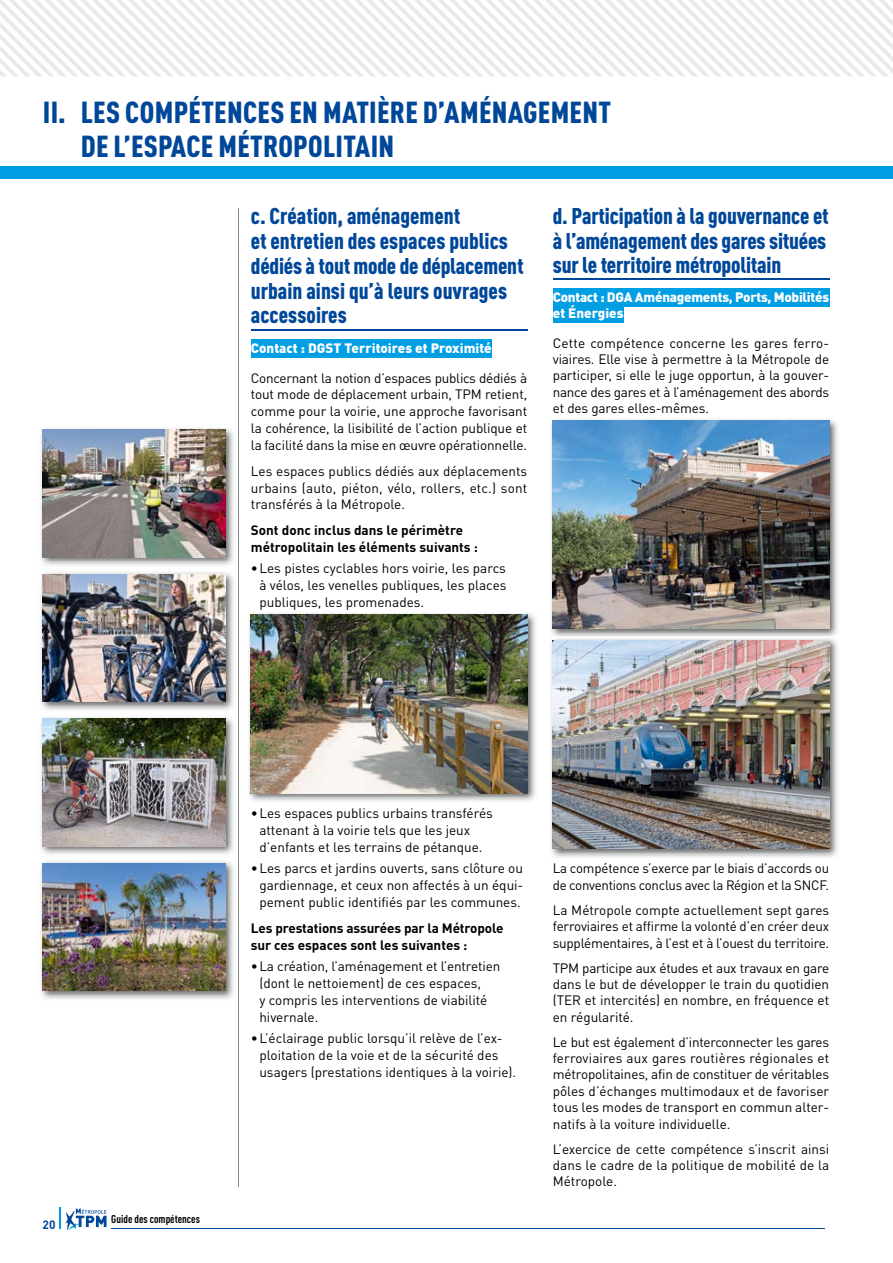
<style>
.page{position:relative;width:893px;height:1263px;background:#fff}
.page>*{position:absolute;margin:0;border:0;box-sizing:border-box;transform-origin:0 0}
.t1{font:900 condensed 30px/34.5px "DIN Pro";letter-spacing:.01em;color:#004799}
.t2{font:900 condensed 22.5px/24.8px "DIN Pro";letter-spacing:-.005em;color:#004799}
.t3{font:13.5px/17px "DIN Pro";color:#000;text-align:justify}
.t4{font:700 13.5px/17px "DIN Pro";color:#000}
.t5{font:13.5px/16.4px "DIN Pro";letter-spacing:-.02em;color:#000}
.t6{font:900 13.5px/16.4px "DIN Pro";letter-spacing:-.02em;color:#fff}
.t7{font:900 13.5px "DIN Pro";color:#fff}
.t8{font:700 12px "DIN Pro";color:#004799}
.t9{font:700 condensed 11.25px "DIN Pro";color:#000}
</style>
<div class="page">
<svg style="left:66px;top:1208px;width:41px;height:22px"></svg>
<hr style="left:112px;top:1228px;width:713px;height:1px;background:#004799">
<svg style="left:59px;top:1208px;width:1px;height:21px"></svg>
<svg style="left:0;top:0;width:893px;height:77px"></svg>
<div style="left:0;top:166px;width:893px;height:13px;background:#009ee3"></div>
<hr style="left:238px;top:208px;width:1px;height:978px;background:#878786">
<hr style="left:251px;top:329px;width:276px;height:1px;background:#004799">
<div style="left:251px;top:339px;width:241px;height:18px;background:#009ee3"></div>
<img style="left:249px;top:613px;width:287px;height:188px">
<img style="left:251px;top:614px;width:276px;height:179px">
<hr style="left:553px;top:278px;width:276px;height:2px;background:#004799">
<div style="left:553px;top:288px;width:276px;height:18px;background:#009ee3"></div>
<div style="left:553px;top:305px;width:71px;height:18px;background:#009ee3"></div>
<img style="left:551px;top:419px;width:287px;height:217px">
<img style="left:553px;top:420px;width:276px;height:209px">
<img style="left:551px;top:639px;width:287px;height:218px">
<img style="left:553px;top:640px;width:276px;height:208px">
<img style="left:41px;top:572px;width:193px;height:138px">
<img style="left:43px;top:574px;width:182px;height:128px">
<img style="left:41px;top:717px;width:193px;height:137px">
<img style="left:43px;top:719px;width:182px;height:127px">
<img style="left:41px;top:428px;width:193px;height:137px">
<img style="left:43px;top:429px;width:182px;height:128px">
<img style="left:41px;top:861px;width:193px;height:138px">
<img style="left:43px;top:863px;width:182px;height:128px">
<h1 class="t1" style="left:81px;top:92px;width:532px;text-indent:-38px">II. LES COMPÉTENCES EN MATIÈRE D’AMÉNAGEMENT<br>DE L’ESPACE MÉTROPOLITAIN</h1>
<h2 class="t2" style="left:251px;top:202px;width:274px">c. Création, aménagement<br>et entretien des espaces publics dédiés à tout mode de déplacement urbain ainsi qu’à leurs ouvrages accessoires</h2>
<p class="t7" style="left:251px;top:336px;width:242px">Contact : DGST Territoires et Proximité</p>
<p class="t3" style="left:251px;top:368px;width:278px">Concernant la notion d’espaces publics dédiés à tout mode de déplacement urbain, TPM retient, comme pour la voirie, une approche favorisant la cohérence, la lisibilité de l’action publique et la facilité dans la mise en œuvre opérationnelle.</p>
<p class="t3" style="left:251px;top:461px;width:278px">Les espaces publics dédiés aux déplacements urbains (auto, piéton, vélo, rollers, etc.) sont transférés à la Métropole.</p>
<p class="t4" style="left:251px;top:520px;width:229px">Sont donc inclus dans le périmètre métropolitain les éléments suivants :</p>
<p class="t3" style="left:259px;top:558px;width:249px;text-indent:-9px">• Les pistes cyclables hors voirie, les parcs à vélos, les venelles publiques, les places publiques, les promenades.</p>
<h2 class="t2" style="left:553px;top:202px;width:277px;line-height:24.2px;text-align:justify">d. Participation à la gouvernance et à l’aménagement des gares situées sur le territoire métropolitain</h2>
<p class="t6" style="left:553px;top:287px;width:278px">Contact : DGA Aménagements, Ports, Mobilités et Énergies</p>
<p class="t3" style="left:553px;top:333px;width:278px;line-height:16.4px">Cette compétence concerne les gares ferro&shy;viaires. Elle vise à permettre à la Métropole de participer, si elle le juge opportun, à la gouver&shy;nance des gares et à l’aménagement des abords et des gares elles-mêmes.</p>
<p class="t8" style="left:43px;top:1214px;width:15px">20</p>
<p class="t9" style="left:111px;top:1210px;width:90px">Guide des compétences</p>
<p class="t3" style="left:259px;top:804px;width:235px;text-align:left;text-indent:-9px">• Les espaces publics urbains transférés attenant à la voirie tels que les jeux d’enfants et les terrains de pétanque.</p>
<p class="t3" style="left:259px;top:859px;width:265px;text-indent:-9px">• Les parcs et jardins ouverts, sans clôture ou gardiennage, et ceux non affectés à un équi&shy;pement public identifiés par les communes.</p>
<p class="t4" style="left:251px;top:918px;width:254px">Les prestations assurées par la Métropole sur ces espaces sont les suivantes :</p>
<p class="t3" style="left:259px;top:956px;width:242px;text-align:left;text-indent:-9px">• La création, l’aménagement et l’entretien (dont le nettoiement) de ces espaces,<br>y compris les interventions de viabilité hivernale.</p>
<p class="t3" style="left:259px;top:1028px;width:258px;text-align:left;text-indent:-9px">• L’éclairage public lorsqu’il relève de l’ex&shy;ploitation de la voie et de la sécurité des usagers (prestations identiques à la voirie).</p>
<p class="t5" style="left:553px;top:859px;width:278px">La compétence s’exerce par le biais d’accords ou de conventions conclus avec la Région et la SNCF.</p>
<p class="t3" style="left:553px;top:900px;width:278px;line-height:16.4px">La Métropole compte actuellement sept gares ferroviaires et affirme la volonté d’en créer deux supplémentaires, à l’est et à l’ouest du territoire.</p>
<p class="t3" style="left:553px;top:958px;width:278px;line-height:16.4px">TPM participe aux études et aux travaux en gare dans le but de développer le train du quotidien (TER et intercités) en nombre, en fréquence et en régularité.</p>
<p class="t3" style="left:553px;top:1032px;width:278px;line-height:16.4px">Le but est également d’interconnecter les gares ferroviaires aux gares routières régionales et métropolitaines, afin de constituer de véritables pôles d’échanges multimodaux et de favoriser tous les modes de transport en commun alter&shy;natifs à la voiture individuelle.</p>
<p class="t3" style="left:553px;top:1139px;width:278px;line-height:16.4px">L’exercice de cette compétence s’inscrit ainsi dans le cadre de la politique de mobilité de la Métropole.</p>
</div>
